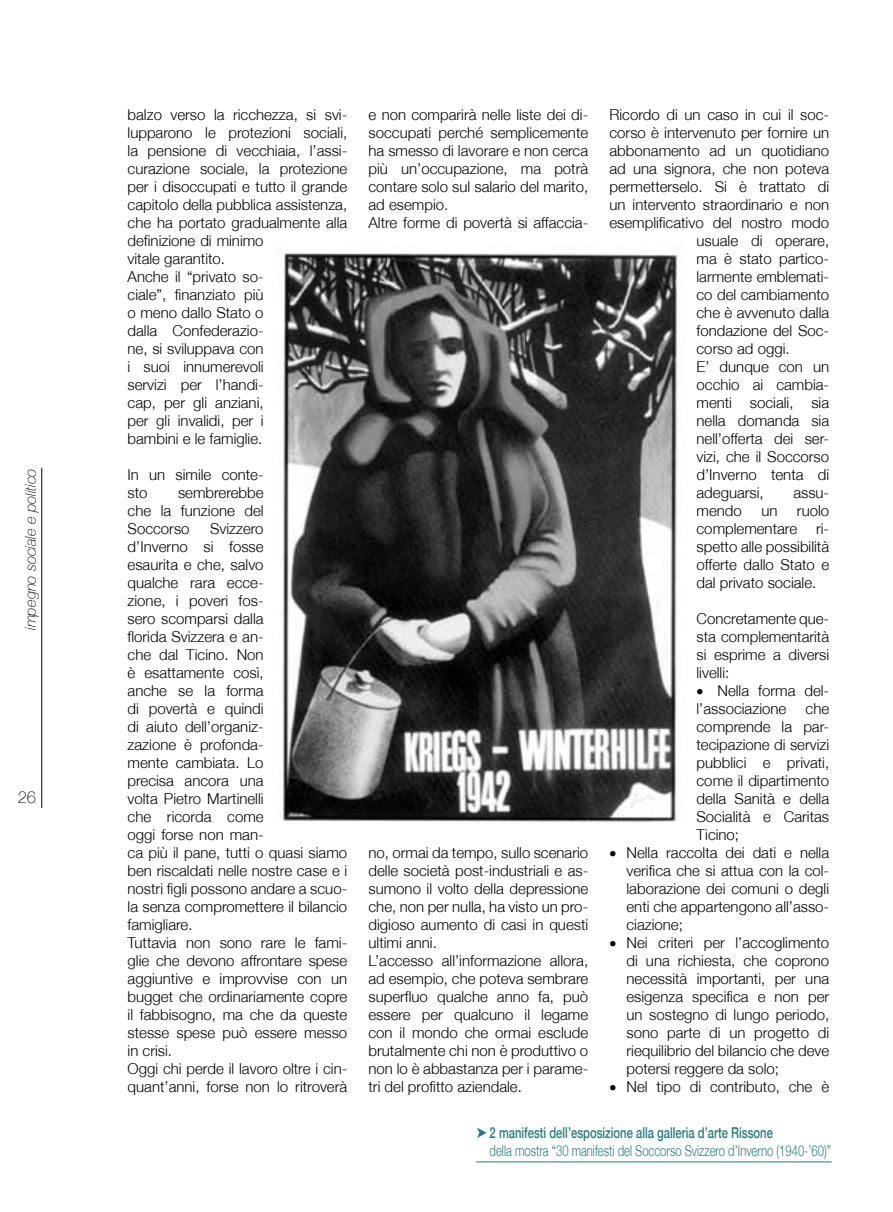
<style>
.page{position:relative;width:893px;height:1212px;background:#fff}
.page>*{position:absolute;margin:0;border:0;box-sizing:border-box;transform-origin:0 0}
.t1{font:100 16.5px "Helvetica Neue";color:#000}
.Normale{font:300 15px/18px "Helvetica Neue";color:#000;text-align:justify}
.t2{font:300 15px "Helvetica Neue";color:#277a78;scale:.75 1}
.t3{font:500 15px "Helvetica Neue";color:#277a78;scale:.75 1}
.Titolo_A{font:italic 100 15px "Helvetica Neue";color:#000}
</style>
<div class="page">
<hr style="left:42px;top:468px;width:1px;height:340px;background:#000">
<img style="left:283px;top:247px;width:399px;height:576px">
<hr style="left:476px;top:1161px;width:355px;height:1px;background:#277a78">
<p class="Titolo_A" style="left:22px;top:630px;width:163px;rotate:-90deg">impegno sociale e politico</p>
<p class="t1" style="left:18px;top:787px;width:20px">26</p>
<p class="Normale" style="left:128px;top:105px;width:221px;text-align:left">balzo verso la ricchezza, si svi&shy;lupparono le protezioni sociali, la pensione di vecchiaia, l’assi&shy;curazione sociale, la protezione per i disoccupati e tutto il grande capitolo della pubblica assistenza, che ha portato gradualmente alla definizione di minimo<br>vitale garantito.</p>
<p class="Normale" style="left:128px;top:267px;width:138px">Anche il “privato so&shy;ciale”, finanziato più o meno dallo Stato o dalla Confederazio&shy;ne, si sviluppava con i suoi innumerevoli servizi per l’handi&shy;cap, per gli anziani, per gli invalidi, per i bambini e le famiglie.</p>
<p class="Normale" style="left:128px;top:465px;width:138px">In un simile conte&shy;sto</p>
<p class="Normale" style="left:128px;top:483px;width:138px;text-indent:50px">sembrerebbe che la funzione del Soccorso</p>
<p class="Normale" style="left:128px;top:519px;width:221px;text-align:left;text-indent:82px">Svizzero<br>d’Inverno si fosse<br>esaurita e che, salvo<br>qualche rara ecce-<br>zione, i poveri fos-<br>sero scomparsi dalla<br>florida Svizzera e an-<br>che dal Ticino. Non<br>è esattamente così,<br>anche se la forma<br>di povertà e quindi<br>di aiuto dell’organiz-<br>zazione è profonda-<br>mente cambiata. Lo<br>precisa ancora una<br>volta Pietro Martinelli<br>che ricorda come<br>oggi forse non man-<br>ca più il pane, tutti o quasi siamo ben riscaldati nelle nostre case e i nostri figli possono andare a scuo&shy;la senza compromettere il bilancio famigliare.</p>
<p class="Normale" style="left:128px;top:933px;width:221px">Tuttavia non sono rare le fami&shy;glie che devono affrontare spese aggiuntive e improvvise con un bugget che ordinariamente copre il fabbisogno, ma che da queste stesse spese può essere messo in crisi.</p>
<p class="Normale" style="left:128px;top:1059px;width:221px">Oggi chi perde il lavoro oltre i cin&shy;quant’anni, forse non lo ritroverà</p>
<p class="Normale" style="left:369px;top:105px;width:221px">e non comparirà nelle liste dei di&shy;soccupati perché semplicemente ha smesso di lavorare e non cerca più un’occupazione, ma potrà contare solo sul salario del marito, ad esempio.</p>
<p class="Normale" style="left:369px;top:213px;width:221px">Altre forme di povertà si affaccia-</p>
<p class="Normale" style="left:609px;top:105px;width:221px">Ricordo di un caso in cui il soc-</p>
<p class="Normale" style="left:609px;top:123px;width:221px">corso è intervenuto per fornire un</p>
<p class="Normale" style="left:609px;top:141px;width:221px">abbonamento ad un quotidiano</p>
<p class="Normale" style="left:609px;top:159px;width:221px">ad una signora, che non poteva</p>
<p class="Normale" style="left:609px;top:177px;width:221px">permetterselo. Si è trattato di</p>
<p class="Normale" style="left:609px;top:195px;width:221px">un intervento straordinario e non</p>
<p class="Normale" style="left:609px;top:213px;width:221px">esemplificativo del nostro modo</p>
<p class="Normale" style="left:696px;top:231px;width:134px">usuale di operare,</p>
<p class="Normale" style="left:696px;top:249px;width:134px">ma è stato partico-</p>
<p class="Normale" style="left:696px;top:267px;width:134px">larmente emblemati-</p>
<p class="Normale" style="left:696px;top:285px;width:134px">co del cambiamento</p>
<p class="Normale" style="left:696px;top:303px;width:134px">che è avvenuto dalla</p>
<p class="Normale" style="left:696px;top:321px;width:134px">fondazione del Soc-</p>
<p class="Normale" style="left:696px;top:339px;width:95px">corso ad oggi.</p>
<p class="Normale" style="left:696px;top:357px;width:134px">E’ dunque con un occhio ai cambia&shy;menti sociali, sia nella domanda sia nell’offerta dei ser&shy;vizi, che il Soccorso d’Inverno tenta di adeguarsi,</p>
<p class="Normale" style="left:793px;top:483px;width:37px">assu-</p>
<p class="Normale" style="left:696px;top:501px;width:134px;text-indent:100px">ruolo complementare</p>
<p class="Normale" style="left:696px;top:501px;width:47px">mendo</p>
<p class="Normale" style="left:761px;top:501px;width:18px">un</p>
<p class="Normale" style="left:696px;top:519px;width:134px;text-indent:120px">ri&shy;spetto alle possibilità offerte dallo Stato e dal privato sociale.</p>
<p class="Normale" style="left:696px;top:609px;width:134px">Concretamente que&shy;sta complementarità si esprime a diversi livelli:</p>
<p class="Normale" style="left:696px;top:681px;width:134px">• Nella forma del&shy;l’associazione</p>
<p class="Normale" style="left:696px;top:699px;width:134px;text-indent:109px">che comprende la par&shy;tecipazione di servizi pubblici e privati, come il dipartimento della Sanità e della Socialità e Caritas Ticino;</p>
<p class="Normale" style="left:626px;top:843px;width:204px;text-indent:-17px">• Nella raccolta dei dati e nella verifica che si attua con la col&shy;laborazione dei comuni o degli enti che appartengono all’asso&shy;ciazione;</p>
<p class="Normale" style="left:626px;top:933px;width:204px;text-indent:-17px">• Nei criteri per l’accoglimento di una richiesta, che coprono necessità importanti, per una esigenza specifica e non per un sostegno di lungo periodo, sono parte di un progetto di riequilibrio del bilancio che deve potersi reggere da solo;</p>
<p class="Normale" style="left:609px;top:1077px;width:221px">• Nel tipo di contributo, che è</p>
<p class="Normale" style="left:369px;top:843px;width:221px">no, ormai da tempo, sullo scenario delle società post-industriali e as&shy;sumono il volto della depressione che, non per nulla, ha visto un pro&shy;digioso aumento di casi in questi ultimi anni.</p>
<p class="Normale" style="left:369px;top:951px;width:221px">L’accesso all’informazione allora, ad esempio, che poteva sembrare superfluo qualche anno fa, può essere per qualcuno il legame con il mondo che ormai esclude brutalmente chi non è produttivo o non lo è abbastanza per i parame&shy;tri del profitto aziendale.</p>
<p class="t3" style="left:490px;top:1124px;width:379px">2 manifesti dell’esposizione alla galleria d’arte Rissone</p>
<p class="t2" style="left:490px;top:1142px;width:457px">della mostra “30 manifesti del Soccorso Svizzero d’Inverno (1940-’60)”</p>
</div>
